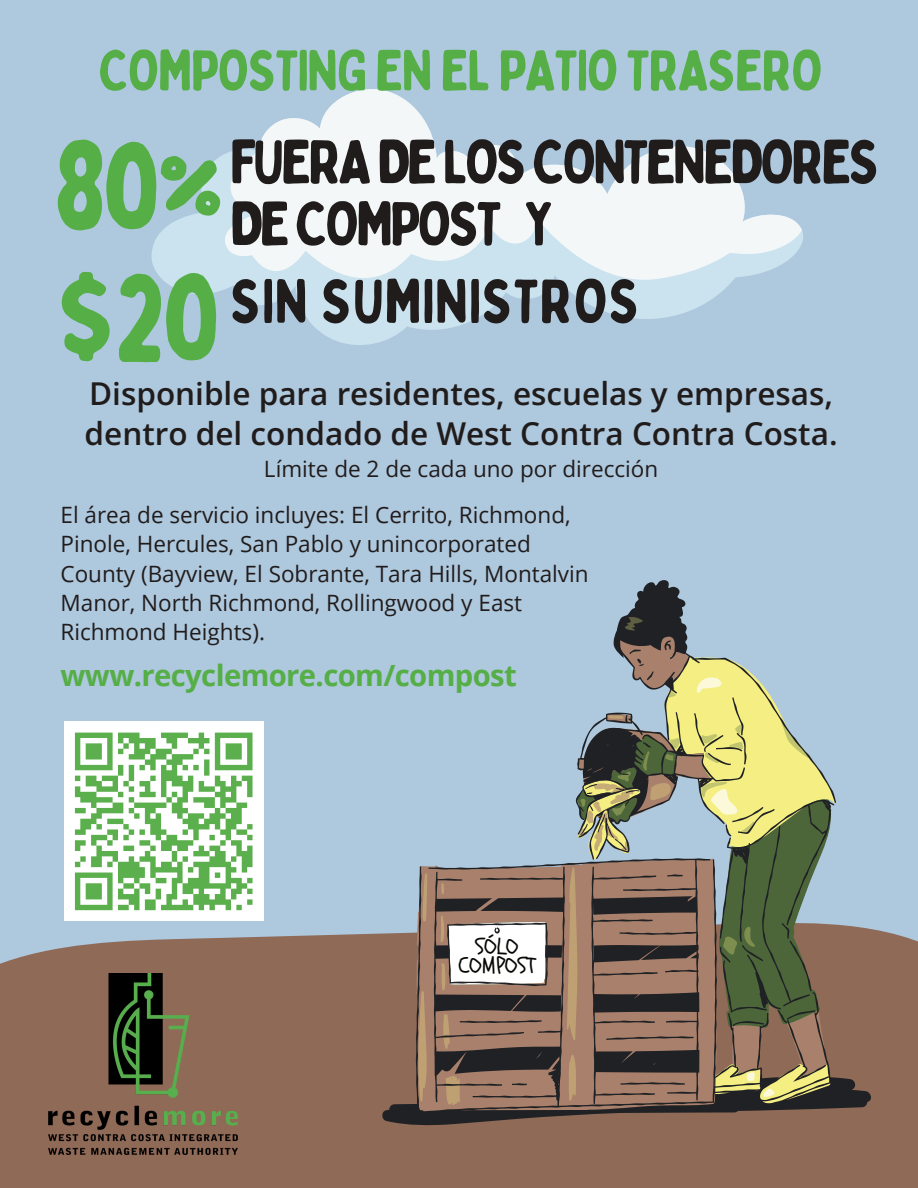
<style>
.page{position:relative;width:918px;height:1188px;background:#aec8de}
.page>*{position:absolute;margin:0;border:0;box-sizing:border-box;transform-origin:0 0}
.t1{font:124.5px/131.2px "Bobby Jones Soft";color:#55ae46}
.t2{font:61.8px/61.8px "Bobby Jones Soft";letter-spacing:-.06em;color:#211c1c}
.t3{font:61.8px "Bobby Jones Soft";color:#211c1c}
.t4{font:57.3px "Bobby Jones Soft";letter-spacing:-.035em;color:#55ae46}
.t5{font:600 31.5px/40.5px "Open Sans";color:#211c1c}
.t6{font:700 29.25px "Open Sans";letter-spacing:-.02em;color:#55ae46}
.t7{font:22.5px/29.2px "Open Sans";color:#211c1c}
.t8{font:22.5px/19.2px "Schoolbell";color:#080704;text-align:center}
</style>
<div class="page">
<div style="left:0;top:929px;width:918px;height:259px;background:#8f6a57"></div>
<svg style="left:381px;top:580px;width:493px;height:546px"></svg>
<svg style="left:623px;top:616px;width:20px;height:15px"></svg>
<img style="left:49px;top:973px;width:189px;height:181px">
<svg style="left:151px;top:213px;width:652px;height:132px"></svg>
<svg style="left:199px;top:89px;width:603px;height:221px"></svg>
<div style="left:64px;top:722px;width:199px;height:199px;background:#fff"></div>
<svg style="left:74px;top:732px;width:179px;height:179px"></svg>
<div style="left:455px;top:935px;width:89px;height:44px;background:#fff"></div>
<h3 class="t4" style="left:99px;top:35px;width:726px">COMPOSTING EN EL PATIO TRASERO</h3>
<h1 class="t1" style="left:53px;top:122px;width:175px">80% $20</h1>
<h2 class="t2" style="left:230px;top:132px;width:652px">FUERA DE LOS CONTENEDORES<br>DE COMPOST Y</h2>
<h2 class="t3" style="left:230px;top:263px;width:412px">SIN SUMINISTROS</h2>
<h3 class="t5" style="left:85px;top:372px;width:755px">Disponible para residentes, escuelas y empresas, dentro del condado de West Contra Contra Costa.</h3>
<p class="t7" style="left:264px;top:453px;width:396px">Límite de 2 de cada uno por dirección</p>
<p class="t7" style="left:61px;top:500px;width:530px">El área de servicio incluyes: El Cerrito, Richmond, Pinole, Hercules, San Pablo y unincorporated County (Bayview, El Sobrante, Tara Hills, Montalvin Manor, North Richmond, Rollingwood y East Richmond Heights).</p>
<h3 class="t6" style="left:61px;top:654px;width:458px">www.recyclemore.com/compost</h3>
<p class="t8" style="left:458px;top:938px;width:78px">SÓLO<br>COMPOST</p>
</div>
